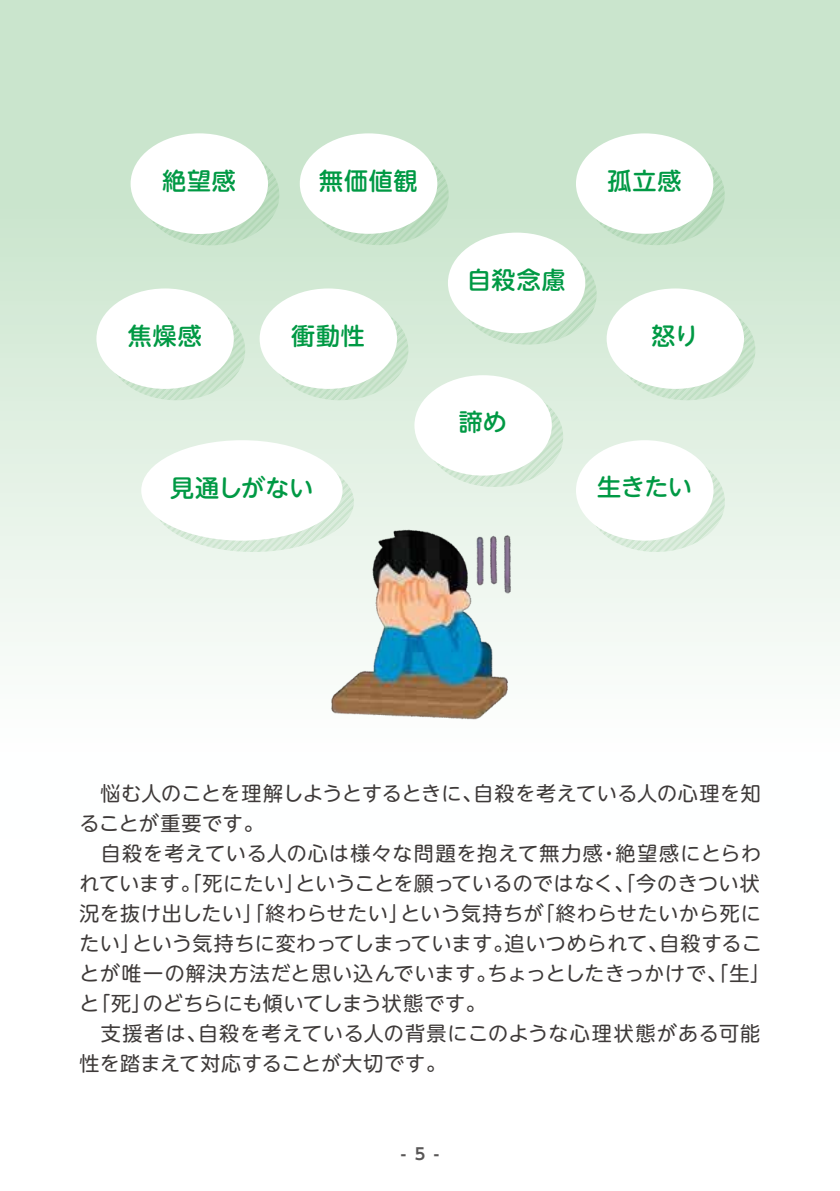
<style>
.page{position:relative;width:840px;height:1191px;background:#fff}
.page>*{position:absolute;margin:0;border:0;box-sizing:border-box;transform-origin:0 0}
.t1{font:500 24px "UD Shin M Go Pro";letter-spacing:.03em;color:#094}
.t2{font:20px/30px "UD Shin M Go Pro";letter-spacing:.025em;color:#3e3a39}
.t3{font:700 16px "UD Shin Go Pro De";color:#595757}
</style>
<div class="page">
<div style="left:0;top:0;width:839px;height:1191px;background:linear-gradient(to bottom,#c6e3ca,#fff)"></div>
<div style="left:142px;top:145px;width:137px;height:100px;background:#bcddc0;border-radius:50%"></div>
<div style="left:130px;top:133px;width:138px;height:101px;background:#fff;border-radius:50%"></div>
<div style="left:311px;top:145px;width:137px;height:100px;background:#bcddc0;border-radius:50%"></div>
<div style="left:299px;top:133px;width:138px;height:101px;background:#fff;border-radius:50%"></div>
<svg style="left:459px;top:244px;width:137px;height:100px;background:#c3e0c6"></svg>
<div style="left:447px;top:233px;width:138px;height:100px;background:#fff;border-radius:50%"></div>
<div style="left:271px;top:300px;width:137px;height:100px;background:linear-gradient(to right,#cae4cd,#c7e2ca);border-radius:50%"></div>
<div style="left:259px;top:288px;width:138px;height:101px;background:#fff;border-radius:50%"></div>
<svg style="left:425px;top:386px;width:138px;height:101px;background:#d1e7d3"></svg>
<div style="left:414px;top:375px;width:137px;height:100px;background:#fff;border-radius:50%"></div>
<svg style="left:587px;top:145px;width:137px;height:100px;background:#badbbe"></svg>
<div style="left:575px;top:133px;width:138px;height:101px;background:#fff;border-radius:50%"></div>
<svg style="left:617px;top:300px;width:138px;height:100px;background:#c9e3cb"></svg>
<div style="left:606px;top:288px;width:137px;height:101px;background:#fff;border-radius:50%"></div>
<svg style="left:587px;top:451px;width:137px;height:101px;background:#d6ead8"></svg>
<div style="left:575px;top:440px;width:138px;height:100px;background:#fff;border-radius:50%"></div>
<svg style="left:152px;top:451px;width:202px;height:101px;background:#d7ead9"></svg>
<div style="left:141px;top:440px;width:201px;height:100px;background:#fff;border-radius:50%"></div>
<div style="left:108px;top:300px;width:137px;height:100px;background:#c9e3cb;border-radius:50%"></div>
<div style="left:96px;top:288px;width:138px;height:101px;background:#fff;border-radius:50%"></div>
<img style="left:324px;top:525px;width:197px;height:197px">
<p class="t1" style="left:162px;top:161px;width:75px">絶望感</p>
<p class="t1" style="left:319px;top:161px;width:100px">無価値観</p>
<p class="t1" style="left:607px;top:161px;width:76px">孤立感</p>
<p class="t1" style="left:467px;top:260px;width:100px">自殺念慮</p>
<p class="t1" style="left:128px;top:316px;width:76px">焦燥感</p>
<p class="t1" style="left:291px;top:316px;width:75px">衝動性</p>
<p class="t1" style="left:651px;top:316px;width:49px">怒り</p>
<p class="t1" style="left:458px;top:403px;width:50px">諦め</p>
<p class="t1" style="left:170px;top:468px;width:144px">見通しがない</p>
<p class="t1" style="left:597px;top:468px;width:96px">生きたい</p>
<p class="t2" style="left:79px;top:777px;width:692px">　悩む人のことを理解しようとするときに、自殺を考えている人の心理を知ることが重要です。<br>　自殺を考えている人の心は様々な問題を抱えて無力感・絶望感にとらわれています。「死にたい」ということを願っているのではなく、「今のきつい状況を抜け出したい」「終わらせたい」という気持ちが「終わらせたいから死にたい」という気持ちに変わってしまっています。追いつめられて、自殺することが唯一の解決方法だと思い込んでいます。ちょっとしたきっかけで、「生」と「死」のどちらにも傾いてしまう状態です。<br>　支援者は、自殺を考えている人の背景にこのような心理状態がある可能性を踏まえて対応することが大切です。</p>
<p class="t3" style="left:400px;top:1141px;width:40px">- 5 -</p>
</div>
